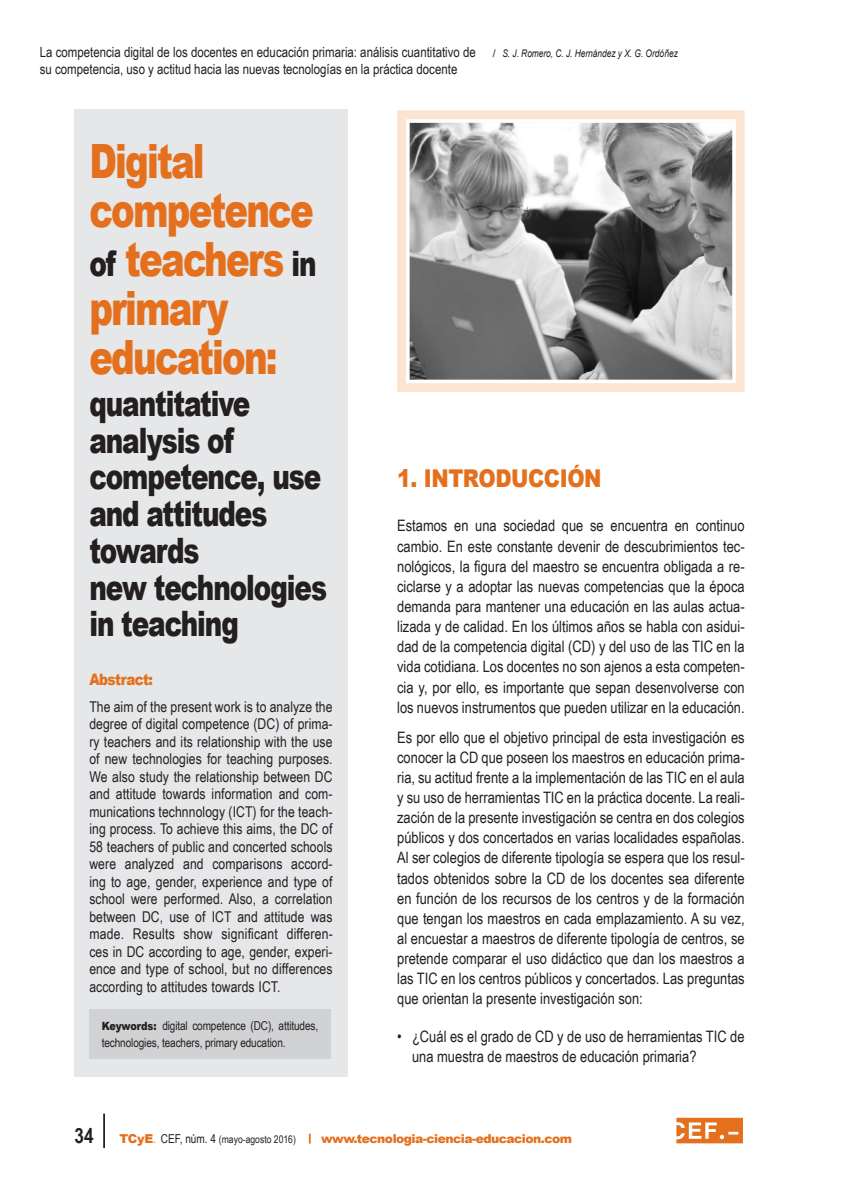
<style>
.page{position:relative;width:844px;height:1191px;background:#fff}
.page>*{position:absolute;margin:0;border:0;box-sizing:border-box;transform-origin:0 0}
.t1{font:900 47.25px/49px "Arial";letter-spacing:-.05em;color:#e4701e;scale:.75 1}
.t2{font:900 35px/36.8px "Arial";letter-spacing:-.04em;color:#231f20;scale:.75 1}
._1__epigrafe{font:900 24.5px "Arial";letter-spacing:-.02em;color:#e4701e;scale:.85 1}
.texto_general{font:15.75px/20.1px "Arial Narrow";color:#231f20;text-align:justify}
.resumen__titulo{font:900 15.75px "Arial";letter-spacing:-.04em;color:#e4701e;scale:.85 1}
.resumen__texto{font:14.88px/17.5px "Arial Narrow";letter-spacing:.005em;color:#231f20;text-align:justify}
.t3{font:14px/16.6px "Arial Narrow";color:#231f20}
.t4{font:12.25px/16.6px "Arial Narrow";letter-spacing:-.01em;color:#231f20}
.t5{font:900 12.25px "Arial";letter-spacing:-.04em;color:#e4701e}
.t6{font:10.5px "Arial Narrow";color:#231f20}
.s1{font-family:"Arial";font-size:10.5px}
.s2{font-family:"Arial";font-style:italic;font-size:10.5px}
.s3{font-size:35px;color:#231f20}
.s4{font-family:"Arial";font-weight:900;font-size:11.38px}
.s5{font-weight:700;font-size:21px}
.s6{font-family:"Arial";font-weight:900;font-size:12.25px;color:#e4701e}
.s7{font-size:12.25px;color:#e4701e}
.s8{font-size:12.25px}
</style>
<div class="page">
<hr style="left:103px;top:1113px;width:2px;height:35px;background:#231f20">
<svg style="left:676px;top:1117px;width:66px;height:26px;background:#ea9051"></svg>
<img style="left:410px;top:123px;width:321px;height:256px">
<div style="left:74px;top:109px;width:273px;height:967px;background:#e6e7e9"></div>
<div style="left:89px;top:1009px;width:241px;height:49px;background:#d1d2d4"></div>
<div style="left:397px;top:110px;width:347px;height:282px;border:12px solid #fbe5d2"></div>
<div style="left:406px;top:119px;width:329px;height:264px;border:3px solid #fff"></div>
<p class="t3" style="left:40px;top:44px;width:639px">La competencia digital de los docentes en educación primaria: análisis cuantitativo de <span class="s1">/</span> <span class="s2">S. J. Romero, C. J. Hernández y X. G. Ordóñez </span>su competencia, uso y actitud hacia las nuevas tecnologías en la práctica docente</p>
<p class="t1" style="left:89px;top:135px;width:155px">Digital</p>
<p class="t1" style="left:89px;top:184px;width:304px">competence <span class="s3">of</span> teachers <span class="s3">in</span></p>
<p class="t1" style="left:89px;top:282px;width:252px">primary education:</p>
<p class="t2" style="left:89px;top:384px;width:216px">quantitative analysis of</p>
<p class="t2" style="left:89px;top:457px;width:311px">competence, use and attitudes towards</p>
<p class="t2" style="left:89px;top:567px;width:318px">new technologies in teaching</p>
<p class="resumen__titulo" style="left:89px;top:668px;width:76px">Abstract:</p>
<p class="resumen__texto" style="left:89px;top:697px;width:245px">The aim of the present work is to analyze the degree of digital competence (DC) of prima&shy;ry teachers and its relationship with the use of new technologies for teaching purposes.<br>We also study the relationship between DC and attitude towards information and com&shy;munications technnology (ICT) for the teach&shy;ing process. To achieve this aims, the DC of 58 teachers of public and concerted schools were analyzed and comparisons accord&shy;ing to age, gender, experience and type of school were performed. Also, a correlation between DC, use of ICT and attitude was made. Results show significant differen&shy;ces in DC according to age, gender, experi&shy;ence and type of school, but no differences according to attitudes towards ICT.</p>
<p class="t4" style="left:102px;top:1017px;width:218px"><span class="s4">Keywords:</span> digital competence (DC), attitudes, technologies, teachers, primary education.</p>
<p class="_1__epigrafe" style="left:397px;top:460px;width:242px">1. INTRODUCCIÓN</p>
<p class="texto_general" style="left:397px;top:515px;width:349px">Estamos en una sociedad que se encuentra en continuo cambio. En este constante devenir de descubrimientos tec&shy;nológicos, la figura del maestro se encuentra obligada a re&shy;ciclarse y a adoptar las nuevas competencias que la época demanda para mantener una educación en las aulas actua&shy;lizada y de calidad. En los últimos años se habla con asidui&shy;dad de la competencia digital (CD) y del uso de las TIC en la vida cotidiana. Los docentes no son ajenos a esta competen&shy;cia y, por ello, es importante que sepan desenvolverse con los nuevos instrumentos que pueden utilizar en la educación.</p>
<p class="texto_general" style="left:397px;top:726px;width:349px">Es por ello que el objetivo principal de esta investigación es conocer la CD que poseen los maestros en educación prima&shy;ria, su actitud frente a la implementación de las TIC en el aula y su uso de herramientas TIC en la práctica docente. La reali&shy;zación de la presente investigación se centra en dos colegios públicos y dos concertados en varias localidades españolas.<br>Al ser colegios de diferente tipología se espera que los resul&shy;tados obtenidos sobre la CD de los docentes sea diferente en función de los recursos de los centros y de la formación que tengan los maestros en cada emplazamiento. A su vez, al encuestar a maestros de diferente tipología de centros, se pretende comparar el uso didáctico que dan los maestros a las TIC en los centros públicos y concertados. Las preguntas que orientan la presente investigación son:</p>
<p class="texto_general" style="left:412px;top:1025px;width:334px;text-indent:-15px">• ¿Cuál es el grado de CD y de uso de herramientas TIC de una muestra de maestros de educación primaria?</p>
<p class="t6" style="left:74px;top:1131px;width:223px"><span class="s5">34</span> <span class="s6">TCyE</span><span class="s7">.</span> <span class="s8">CEF, núm. 4</span> (mayo-agosto 2016)</p>
<p class="t5" style="left:321px;top:1129px;width:252px">www.tecnologia-ciencia-educacion.com</p>
</div>
